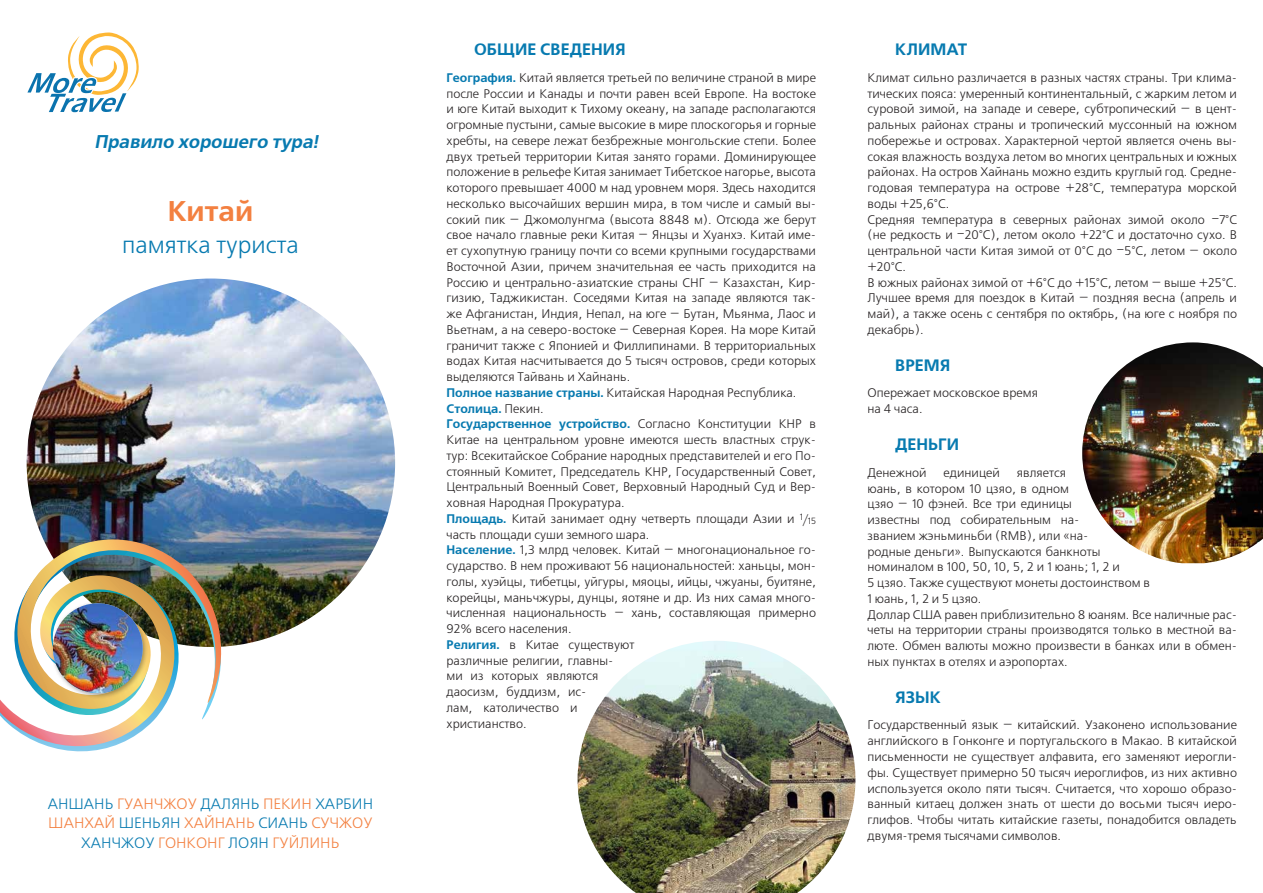
<style>
.page{position:relative;width:1263px;height:893px;background:#fff}
.page>*{position:absolute;margin:0;border:0;box-sizing:border-box;transform-origin:0 0}
.t1{font:700 28.5px "Free Set C";color:#f38040}
.t2{font:24px "Free Set C";color:#077ab0}
.t3{font:italic 700 18.45px "Free Set C";color:#077ab0}
.t4{font:700 16.5px "Free Set C";letter-spacing:.005em;color:#077ab0}
.t5{font:15px/19.5px "Free Set C";color:#f38040;text-align:center}
.t6{font:12.45px/15.8px "Free Set C";color:#231f20}
.s1{color:#077ab0}
.s2{font-weight:700;color:#077ab0}
</style>
<div class="page">
<img style="left:27px;top:279px;width:368px;height:368px;border-radius:184px">
<svg style="left:27px;top:32px;width:112px;height:81px"></svg>
<img style="left:0;top:539px;width:231px;height:213px">
<div style="left:50px;top:600px;width:99px;height:99px;background:#231f20;opacity:.4"></div>
<img style="left:53px;top:603px;width:90px;height:90px;border-radius:45px">
<img style="left:1082px;top:342px;width:181px;height:221px">
<img style="left:577px;top:641px;width:278px;height:252px">
<h3 class="t3" style="left:94px;top:131px;width:229px">Правило хорошего тура!</h3>
<h1 class="t1" style="left:168px;top:195px;width:87px">Китай</h1>
<h2 class="t2" style="left:122px;top:232px;width:178px">памятка туриста</h2>
<p class="t5" style="left:48px;top:794px;width:327px"><span class="s1">АНШАНЬ</span> ГУАНЧЖОУ <span class="s1">ДАЛЯНЬ</span> ПЕКИН <span class="s1">ХАРБИН<br></span>ШАНХАЙ <span class="s1">ШЕНЬЯН</span> ХАЙНАНЬ <span class="s1">СИАНЬ</span> СУЧЖОУ<br><span class="s1">ХАНЧЖОУ</span> ГОНКОНГ <span class="s1">ЛОЯН</span> ГУЙЛИНЬ</p>
<h3 class="t4" style="left:474px;top:40px;width:153px">ОБЩИЕ СВЕДЕНИЯ</h3>
<p class="t6" style="left:446px;top:70px;width:371px"><span class="s2">География.</span> Китай является третьей по величине страной в мире после России и Канады и почти равен всей Европе. На востоке и юге Китай выходит к Тихому океану, на западе располагаются огромные пустыни, самые высокие в мире плоскогорья и горные хребты, на севере лежат безбрежные монгольские степи. Более двух третьей территории Китая занято горами. Доминирующее положение в рельефе Китая занимает Тибетское нагорье, высота которого превышает 4000 м над уровнем моря. Здесь находится несколько высочайших вершин мира, в том числе и самый вы&shy;сокий пик — Джомолунгма (высота 8848 м). Отсюда же берут свое начало главные реки Китая — Янцзы и Хуанхэ. Китай име&shy;ет сухопутную границу почти со всеми крупными государствами Восточной Азии, причем значительная ее часть приходится на Россию и центрально-азиатские страны СНГ — Казахстан, Кир&shy;гизию, Таджикистан. Соседями Китая на западе являются так&shy;же Афганистан, Индия, Непал, на юге — Бутан, Мьянма, Лаос и Вьетнам, а на северо-востоке — Северная Корея. На море Китай граничит также с Японией и Филлипинами. В территориальных водах Китая насчитывается до 5 тысяч островов, среди которых выделяются Тайвань и Хайнань.<br><span class="s2">Полное название страны.</span> Китайская Народная Республика.<br><span class="s2">Столица.</span> Пекин.<br><span class="s2">Государственное устройство.</span> Согласно Конституции КНР в Китае на центральном уровне имеются шесть властных струк&shy;тур: Всекитайское Собрание народных представителей и его По&shy;стоянный Комитет, Председатель КНР, Государственный Совет, Центральный Военный Совет, Верховный Народный Суд и Вер&shy;ховная Народная Прокуратура.<br><span class="s2">Площадь.</span> Китай занимает одну четверть площади Азии и <sup>1</sup>/<sub>15 </sub>часть площади суши земного шара.<br><span class="s2">Население.</span> 1,3 млрд человек. Китай — многонациональное го&shy;сударство. В нем проживают 56 национальностей: ханьцы, мон&shy;голы, хуэйцы, тибетцы, уйгуры, мяоцы, ийцы, чжуаны, буитяне, корейцы, маньчжуры, дунцы, яотяне и др. Из них самая много&shy;численная национальность — хань, составляющая примерно 92% всего населения.<br><span class="s2">Религия.</span> в Китае существуют<br>различные религии, главны-<br>ми из которых являются<br>даосизм, буддизм, ис-<br>лам, католичество и<br>христианство.</p>
<h3 class="t4" style="left:895px;top:40px;width:74px">КЛИМАТ</h3>
<p class="t6" style="left:867px;top:70px;width:371px">Климат сильно различается в разных частях страны. Три клима&shy;тических пояса: умеренный континентальный, с жарким летом и суровой зимой, на западе и севере, субтропический — в цент&shy;ральных районах страны и тропический муссонный на южном побережье и островах. Характерной чертой является очень вы&shy;сокая влажность воздуха летом во многих центральных и южных районах. На остров Хайнань можно ездить круглый год. Средне&shy;годовая температура на острове +28°C, температура морской воды +25,6°C.<br>Средняя температура в северных районах зимой около –7°С (не редкость и –20°С), летом около +22°С и достаточно сухо. В центральной части Китая зимой от 0°С до –5°С, летом — около +20°С.<br>В южных районах зимой от +6°С до +15°С, летом — выше +25°С.<br>Лучшее время для поездок в Китай — поздняя весна (апрель и май), а также осень с сентября по октябрь, (на юге с ноября по декабрь).</p>
<h3 class="t4" style="left:895px;top:356px;width:57px">ВРЕМЯ</h3>
<p class="t6" style="left:867px;top:386px;width:172px">Опережает московское время на 4 часа.</p>
<h3 class="t4" style="left:895px;top:435px;width:65px">ДЕНЬГИ</h3>
<p class="t6" style="left:867px;top:465px;width:61px">Денежной</p>
<p class="t6" style="left:944px;top:465px;width:58px">единицей</p>
<p class="t6" style="left:867px;top:465px;width:371px;text-indent:149px">является<br>юань, в котором 10 цзяо, в одном<br>цзяо — 10 фэней. Все три единицы<br>известны под собирательным на-<br>званием жэньминьби (RMB), или «на-<br>родные деньги». Выпускаются банкноты<br>номиналом в 100, 50, 10, 5, 2 и 1 юань; 1, 2 и<br>5 цзяо. Также существуют монеты достоинством в<br>1 юань, 1, 2 и 5 цзяо.<br>Доллар США равен приблизительно 8 юаням. Все наличные рас&shy;четы на территории страны производятся только в местной ва&shy;люте. Обмен валюты можно произвести в банках или в обмен&shy;ных пунктах в отелях и аэропортах.</p>
<h3 class="t4" style="left:895px;top:688px;width:47px">ЯЗЫК</h3>
<p class="t6" style="left:867px;top:718px;width:371px;text-align:justify">Государственный язык — китайский. Узаконено использование английского в Гонконге и португальского в Макао. В китайской письменности не существует алфавита, его заменяют иерогли&shy;фы. Существует примерно 50 тысяч иероглифов, из них активно используется около пяти тысяч. Считается, что хорошо образо&shy;ванный китаец должен знать от шести до восьми тысяч иеро&shy;глифов. Чтобы читать китайские газеты, понадобится овладеть двумя-тремя тысячами символов.</p>
</div>
